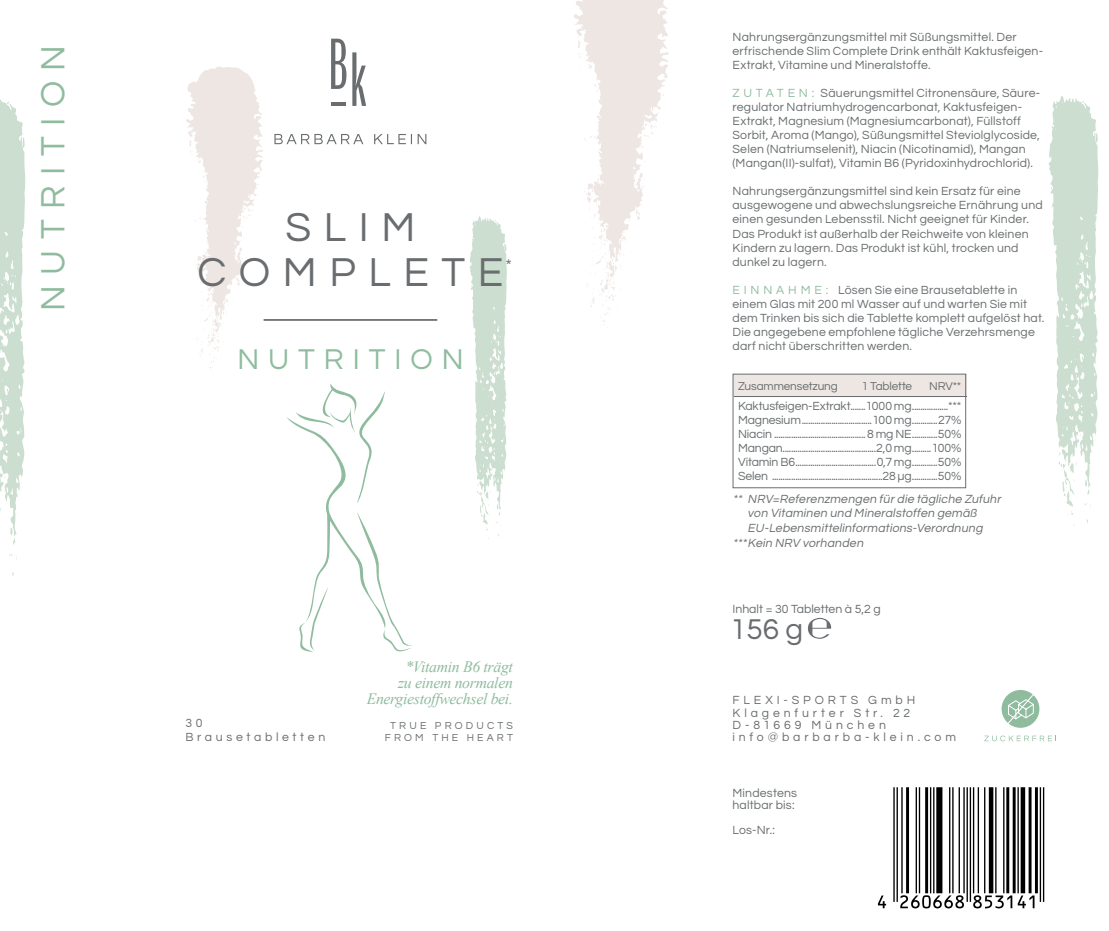
<style>
.page{position:relative;width:1109px;height:931px;background:#fff}
.page>*{position:absolute;margin:0;border:0;box-sizing:border-box;transform-origin:0 0}
.t1{font:42px/45.5px "Questrial";letter-spacing:.3em;color:#696d6f;text-align:center}
.t2{font:35px "Questrial";letter-spacing:.3em;color:#8fbc9e}
.t3{font:29.75px "Questrial";letter-spacing:.3em;color:#8fbc9e}
.t4{font:29.75px "Questrial";color:#696d6f}
.t5{font:17.5px "Questrial";color:#696d6f}
.t6{font:italic 15.75px/15.8px "Times New Roman";letter-spacing:-.02em;color:#8fbc9e;text-align:right}
.t7{font:12.25px/14px "Questrial";letter-spacing:.015em;color:#696d6f}
.t8{font:italic 12.25px "Questrial";color:#696d6f}
.t9{font:12.25px/12.2px "Questrial";letter-spacing:.315em;color:#696d6f}
.t10{font:12.25px/14.7px "Questrial";letter-spacing:.3em;color:#696d6f}
.t11{font:11.9px "Questrial";letter-spacing:-.01em;color:#696d6f}
.t12{font:10.5px/12.2px "Questrial";letter-spacing:.3em;color:#696d6f;text-align:center}
.s1{color:#8fbc9e}
</style>
<div class="page">
<hr style="left:331px;top:102px;width:15px;height:4px;background:#696d6f">
<svg style="left:331px;top:39px;width:15px;height:50px"></svg>
<svg style="left:352px;top:52px;width:14px;height:54px"></svg>
<svg style="left:274px;top:134px;width:152px;height:10px"></svg>
<svg style="left:574px;top:0;width:95px;height:328px"></svg>
<svg style="left:186px;top:66px;width:77px;height:302px"></svg>
<hr style="left:264px;top:319px;width:173px;height:2px;background:#696d6f">
<div style="left:733px;top:373px;width:233px;height:23px;background:#ede6e3"></div>
<div style="left:733px;top:373px;width:233px;height:115px;border:1px solid #696d6f"></div>
<hr style="left:734px;top:396px;width:233px;height:1px;background:#696d6f">
<svg style="left:0;top:99px;width:25px;height:477px"></svg>
<svg style="left:1049px;top:96px;width:49px;height:427px"></svg>
<svg style="left:470px;top:216px;width:37px;height:321px"></svg>
<svg style="left:878px;top:895px;width:8px;height:12px"></svg>
<svg style="left:893px;top:787px;width:151px;height:121px"></svg>
<svg style="left:286px;top:383px;width:127px;height:269px"></svg>
<svg style="left:984px;top:735px;width:72px;height:6px"></svg>
<svg style="left:1001px;top:689px;width:38px;height:38px"></svg>
<svg style="left:1006px;top:691px;width:29px;height:34px"></svg>
<svg style="left:808px;top:617px;width:23px;height:21px"></svg>
<h2 class="t2" style="left:36px;top:311px;width:267px;rotate:-90deg">NUTRITION</h2>
<h1 class="t1" style="left:197px;top:205px;width:307px">SLIM<br>COMPLETE</h1>
<h3 class="t5" style="left:505px;top:256px;width:8px">*</h3>
<h3 class="t3" style="left:237px;top:344px;width:228px">NUTRITION</h3>
<p class="t10" style="left:185px;top:715px;width:141px">3 0<br>Brausetabletten</p>
<p class="t6" style="left:367px;top:658px;width:148px">*Vitamin B6 trägt<br>zu einem normalen<br>Energiestoffwechsel bei.</p>
<p class="t12" style="left:385px;top:719px;width:130px">TRUE PRODUCTS<br>FROM THE HEART</p>
<p class="t7" style="left:732px;top:31px;width:312px">Nahrungsergänzungsmittel mit Süßungsmittel. Der erfrischende Slim Complete Drink enthält Kaktusfeigen-<br>Extrakt, Vitamine und Mineralstoffe.</p>
<p class="t7" style="left:732px;top:87px;width:309px"><span class="s1">Z U T A T E N :</span> Säuerungsmittel Citronensäure, Säure&shy;regulator Natriumhydrogencarbonat, Kaktusfeigen-Extrakt, Magnesium (Magnesiumcarbonat), Füllstoff Sorbit, Aroma (Mango), Süßungsmittel Steviolglycoside, Selen (Natriumselenit), Niacin (Nicotinamid), Mangan (Mangan(II)-sulfat), Vitamin B6 (Pyridoxinhydrochlorid).</p>
<p class="t7" style="left:732px;top:185px;width:312px">Nahrungsergänzungsmittel sind kein Ersatz für eine ausgewogene und abwechslungsreiche Ernährung und einen gesunden Lebensstil. Nicht geeignet für Kinder.<br>Das Produkt ist außerhalb der Reichweite von kleinen Kindern zu lagern. Das Produkt ist kühl, trocken und dunkel zu lagern.</p>
<p class="t7" style="left:732px;top:283px;width:313px"><span class="s1">E I N N A H M E :</span> Lösen Sie eine Brausetablette in einem Glas mit 200 ml Wasser auf und warten Sie mit dem Trinken bis sich die Tablette komplett aufgelöst hat.<br>Die angegebene empfohlene tägliche Verzehrsmenge darf nicht überschritten werden.</p>
<p class="t11" style="left:738px;top:380px;width:101px">Zusammensetzung</p>
<p class="t11" style="left:862px;top:380px;width:52px">1 Tablette</p>
<p class="t11" style="left:929px;top:380px;width:34px">NRV**</p>
<p class="t7" style="left:738px;top:398px;width:225px;text-align:justify">Kaktusfeigen-Extrakt.......1000 mg.................*** Magnesium.................................100 mg............27% Niacin ........................................... 8 mg NE............50% Mangan............................................2,0 mg.........100% Vitamin B6......................................0,7 mg............50% Selen ....................................................28 µg............50%</p>
<p class="t8" style="left:733px;top:492px;width:272px">** NRV=Referenzmengen für die tägliche Zufuhr</p>
<p class="t8" style="left:747px;top:507px;width:233px">von Vitaminen und Mineralstoffen gemäß</p>
<p class="t8" style="left:747px;top:522px;width:239px">EU-Lebensmittelinformations-Verordnung</p>
<p class="t8" style="left:733px;top:537px;width:134px">***Kein NRV vorhanden</p>
<p class="t7" style="left:732px;top:602px;width:150px">Inhalt = 30 Tabletten à 5,2 g</p>
<h3 class="t4" style="left:730px;top:614px;width:75px">156 g</h3>
<p class="t9" style="left:732px;top:694px;width:225px">FLEXI-SPORTS GmbH<br>Klagenfurter Str. 22<br>D-81669 München info@barbarba-klein.com</p>
<p class="t7" style="left:732px;top:787px;width:66px;line-height:12.2px">Mindestens haltbar bis:</p>
<p class="t7" style="left:732px;top:822px;width:44px">Los-Nr.:</p>
</div>
